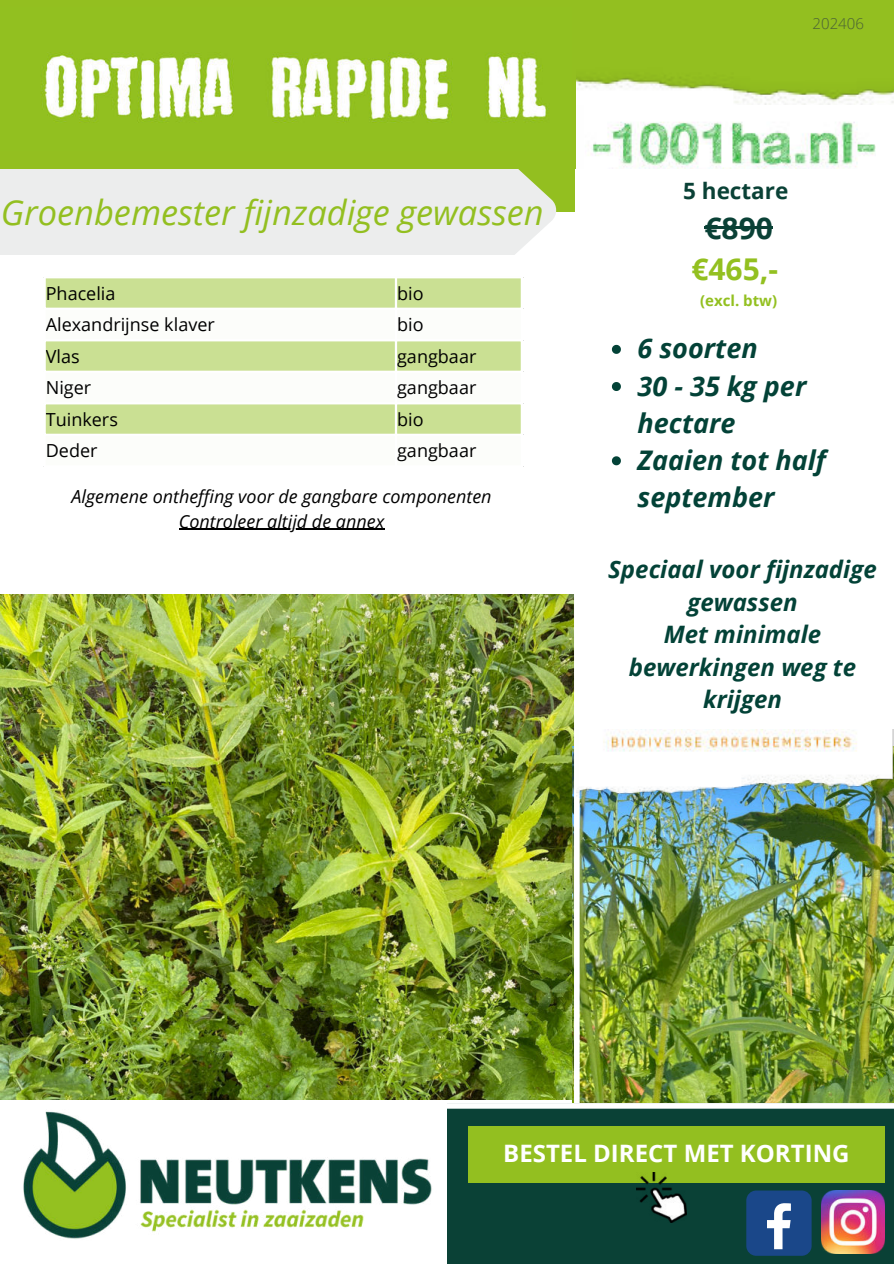
<style>
.page{position:relative;width:894px;height:1264px;background:#fff}
.page>*{position:absolute;margin:0;border:0;box-sizing:border-box;transform-origin:0 0}
.t1{font:italic 34.5px "Open Sans";color:#93bf20}
.t2{font:700 30px "Open Sans";color:#93c020}
.t3{font:700 30px "Open Sans";color:#0a4136}
.t4{font:italic 700 27px/37.2px "Open Sans";color:#034237}
.t5{font:italic 700 24px/32.7px "Open Sans";color:#034237;text-align:center}
.t6{font:700 24px "Open Sans";color:#fff}
.t7{font:700 22.5px "Open Sans";color:#0a4136}
.t8{font:18px "Open Sans";color:#000}
.t9{font:italic 18px/24.8px "Open Sans";color:#000;text-align:center}
.t10{font:700 15px "Open Sans";color:#93c020}
.t11{font:300 15px "Open Sans";color:#4a6136}
</style>
<div class="page">
<img style="left:1px;top:594px;width:573px;height:505px">
<img style="left:572px;top:746px;width:321px;height:357px">
<div style="left:574px;top:24px;width:5px;height:1239px;background:#fff"></div>
<div style="left:0;top:0;width:893px;height:212px;background:#93bf20"></div>
<img style="left:576px;top:77px;width:317px;height:28px">
<svg style="left:0;top:169px;width:556px;height:86px;fill:#eceded"></svg>
<div style="left:5px;top:169px;width:534px;height:86px;background:#eceded"></div>
<div style="left:446px;top:1103px;width:447px;height:160px;background:#0a4136"></div>
<div style="left:746px;top:1190px;width:65px;height:65px;background:#1a4789;border-radius:10px"></div>
<svg style="left:767px;top:1203px;width:23px;height:46px"></svg>
<img style="left:821px;top:1190px;width:62px;height:63px">
<div style="left:468px;top:1126px;width:416px;height:56px;background:#93bf20"></div>
<img style="left:636px;top:1172px;width:50px;height:50px">
<img style="left:23px;top:1111px;width:409px;height:128px">
<div style="left:0;top:1103px;width:893px;height:5px;background:#fff"></div>
<svg style="left:46px;top:278px;width:474px;height:30px;background:#cbe095"></svg>
<svg style="left:46px;top:341px;width:474px;height:93px;fill:#cae093"></svg>
<hr style="left:395px;top:278px;width:2px;height:187px;background:#fff">
<hr style="left:43px;top:370px;width:480px;height:3px;background:#fff">
<hr style="left:43px;top:402px;width:480px;height:2px;background:#fff">
<img style="left:576px;top:729px;width:317px;height:68px">
<div style="left:576px;top:105px;width:317px;height:614px;background:#fff"></div>
<svg style="left:611px;top:345px;width:9px;height:9px"></svg>
<svg style="left:611px;top:382px;width:9px;height:9px"></svg>
<svg style="left:611px;top:456px;width:9px;height:9px"></svg>
<hr style="left:179px;top:528px;width:205px;height:2px;background:#000">
<img style="left:592px;top:121px;width:282px;height:48px">
<div style="left:575px;top:169px;width:318px;height:149px;background:#fff"></div>
<hr style="left:704px;top:226px;width:68px;height:2px;background:#0a4136">
<img style="left:41px;top:52px;width:507px;height:71px">
<h1 class="t1" style="left:1px;top:189px;width:544px">Groenbemester fijnzadige gewassen</h1>
<p class="t8" style="left:46px;top:281px;width:71px">Phacelia</p>
<p class="t8" style="left:397px;top:281px;width:28px">bio</p>
<p class="t8" style="left:46px;top:312px;width:170px">Alexandrijnse klaver</p>
<p class="t8" style="left:397px;top:312px;width:28px">bio</p>
<p class="t8" style="left:46px;top:344px;width:35px">Vlas</p>
<p class="t8" style="left:397px;top:344px;width:81px">gangbaar</p>
<p class="t8" style="left:46px;top:375px;width:47px">Niger</p>
<p class="t8" style="left:397px;top:375px;width:81px">gangbaar</p>
<p class="t8" style="left:46px;top:407px;width:74px">Tuinkers</p>
<p class="t8" style="left:397px;top:407px;width:28px">bio</p>
<p class="t8" style="left:46px;top:438px;width:53px">Deder</p>
<p class="t8" style="left:397px;top:438px;width:81px">gangbaar</p>
<p class="t9" style="left:72px;top:483px;width:421px">Algemene ontheffing voor de gangbare componenten<br>Controleer altijd de annex</p>
<p class="t11" style="left:812px;top:14px;width:53px">202406</p>
<p class="t7" style="left:683px;top:175px;width:107px">5 hectare</p>
<h2 class="t3" style="left:704px;top:206px;width:70px">€890</h2>
<h2 class="t2" style="left:691px;top:248px;width:88px">€465,-</h2>
<p class="t10" style="left:700px;top:290px;width:78px">(excl. btw)</p>
<h3 class="t4" style="left:637px;top:329px;width:190px">6 soorten<br>30 - 35 kg per hectare<br>Zaaien tot half september</h3>
<h3 class="t5" style="left:608px;top:552px;width:270px">Speciaal voor fijnzadige gewassen<br>Met minimale bewerkingen weg te krijgen</h3>
<h3 class="t6" style="left:503px;top:1136px;width:348px">BESTEL DIRECT MET KORTING</h3>
</div>
